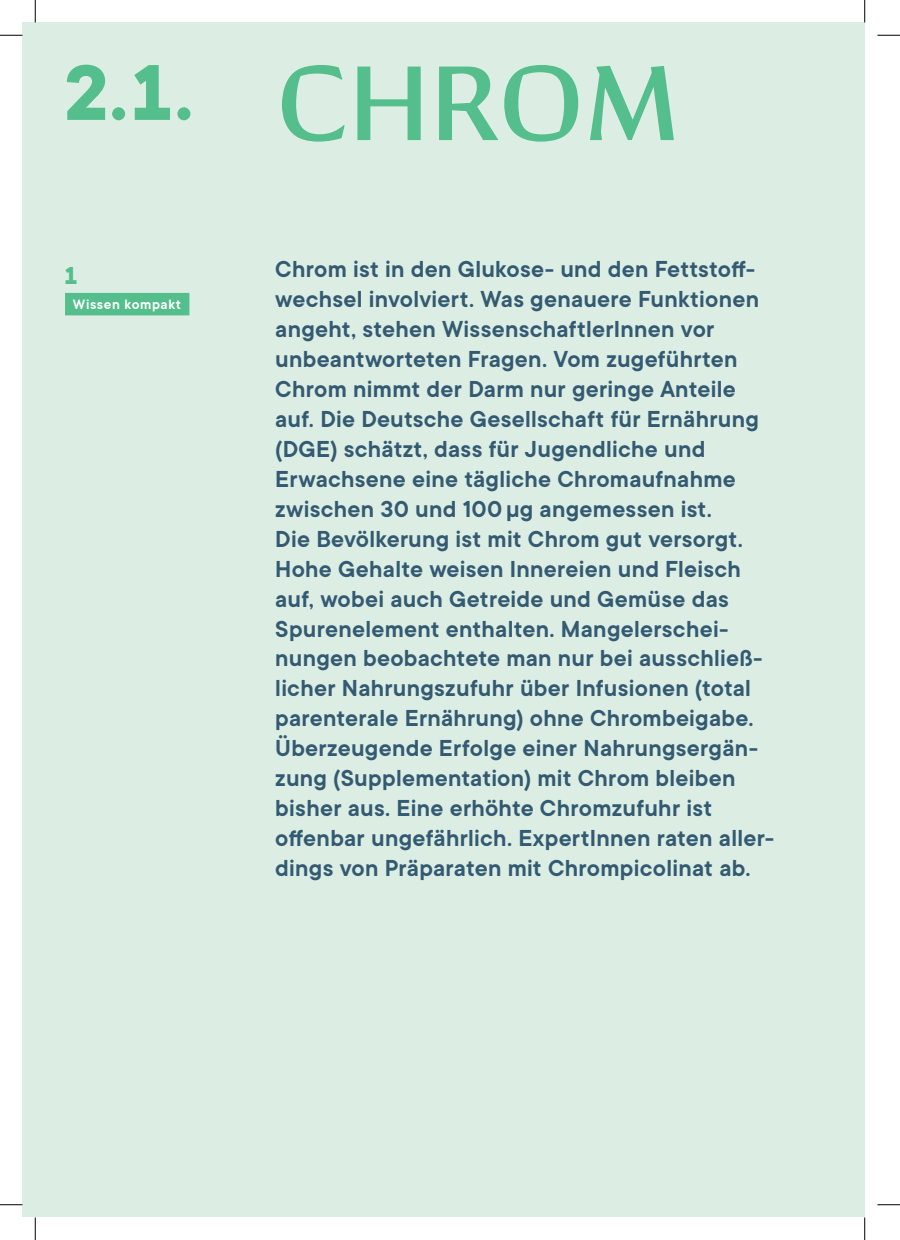
<style>
.page{position:relative;width:900px;height:1240px;background:#fff}
.page>*{position:absolute;margin:0;border:0;box-sizing:border-box;transform-origin:0 0}
.t1{font:500 105px "Conglomerate";letter-spacing:.015em;color:#54be8c}
.t2{font:700 87px "TT Commons";color:#54be8c}
.t3{font:700 27px "TT Commons";color:#54be8c}
.t4{font:600 25.5px/30px "TT Commons";letter-spacing:.01em;color:#335a72}
.t5{font:600 15px "TT Commons";letter-spacing:.04em;color:#fff}
</style>
<div class="page">
<div style="left:22px;top:22px;width:842px;height:1195px;background:#dceee3"></div>
<div style="left:65px;top:293px;width:124px;height:22px;background:#54be8c"></div>
<svg style="left:0;top:35px;width:22px;height:1px"></svg>
<svg style="left:877px;top:35px;width:23px;height:1px"></svg>
<svg style="left:0;top:1204px;width:22px;height:1px"></svg>
<svg style="left:877px;top:1204px;width:23px;height:1px"></svg>
<svg style="left:35px;top:0;width:1px;height:22px"></svg>
<svg style="left:35px;top:1217px;width:1px;height:23px"></svg>
<svg style="left:864px;top:0;width:1px;height:22px"></svg>
<svg style="left:864px;top:1217px;width:1px;height:23px"></svg>
<h2 class="t2" style="left:63px;top:35px;width:131px">2.1.</h2>
<p class="t3" style="left:64px;top:257px;width:16px">1</p>
<p class="t5" style="left:73px;top:294px;width:109px">Wissen kompakt</p>
<h1 class="t1" style="left:277px;top:34px;width:404px">CHROM</h1>
<p class="t4" style="left:275px;top:253px;width:500px">Chrom ist in den Glukose- und den Fettstoff&shy;wechsel involviert. Was genauere Funktionen angeht, stehen WissenschaftlerInnen vor unbeantworteten Fragen. Vom zugeführten Chrom nimmt der Darm nur geringe Anteile auf. Die Deutsche Gesellschaft für Ernährung (DGE) schätzt, dass für Jugendliche und Erwachsene eine tägliche Chromaufnahme zwischen 30 und 100µg angemessen ist.<br>Die Bevölkerung ist mit Chrom gut versorgt.<br>Hohe Gehalte weisen Innereien und Fleisch auf, wobei auch Getreide und Gemüse das Spurenelement enthalten. Mangelerschei&shy;nungen beobachtete man nur bei ausschließ&shy;licher Nahrungszufuhr über Infusionen (total parenterale Ernährung) ohne Chrombeigabe.<br>Überzeugende Erfolge einer Nahrungsergän&shy;zung (Supplementation) mit Chrom bleiben bisher aus. Eine erhöhte Chromzufuhr ist offenbar ungefährlich. ExpertInnen raten aller&shy;dings von Präparaten mit Chrompicolinat ab.</p>
</div>
